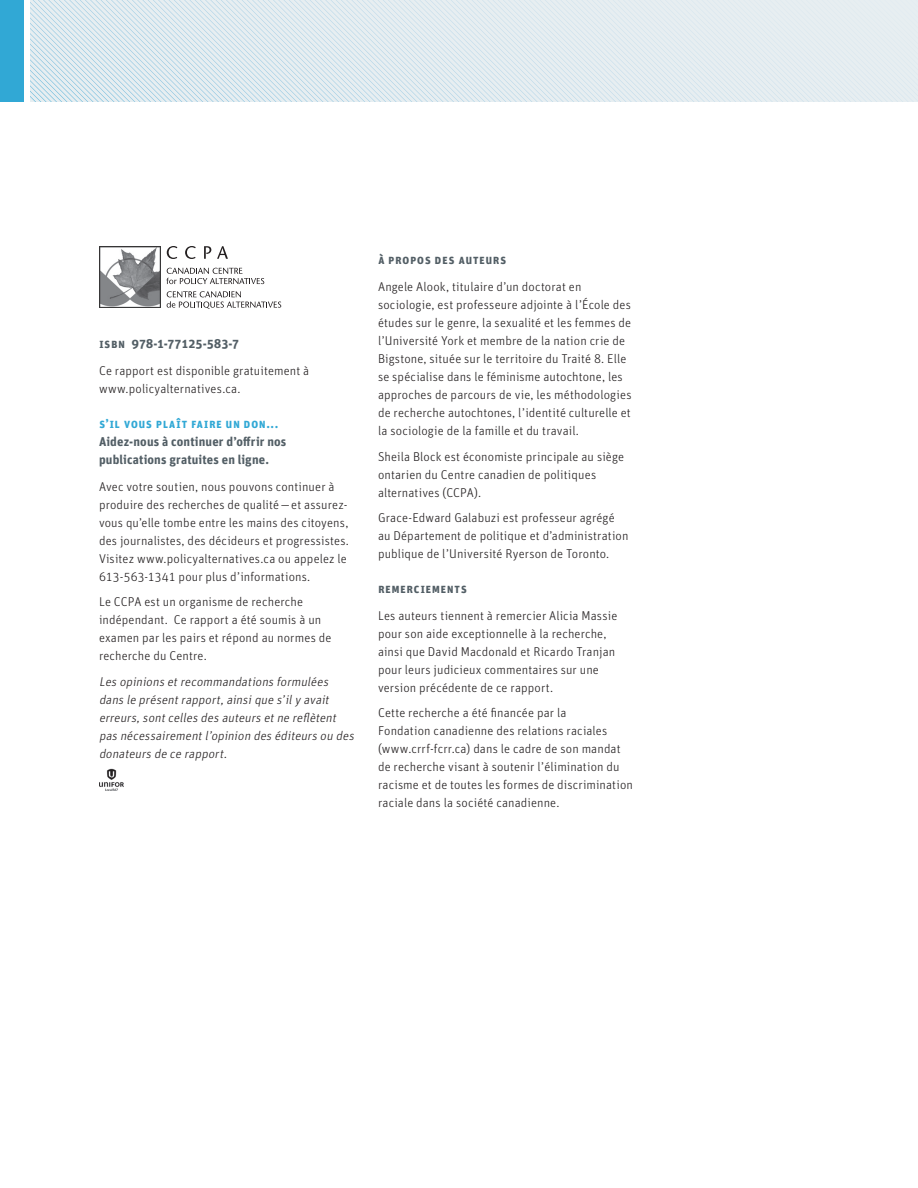
<style>
.page{position:relative;width:918px;height:1188px;background:#fff}
.page>*{position:absolute;margin:0;border:0;box-sizing:border-box;transform-origin:0 0}
.t1{font:300 12.75px/18px "Unit Pro";letter-spacing:.01em;color:#231f20}
.t2{font:italic 300 12.75px/18px "Unit Pro";color:#231f20}
.t3{font:700 12.75px/18px "Unit Pro";letter-spacing:.025em;color:#525e65}
.t4{font:700 12.75px "Unit Pro";letter-spacing:.03em;color:#31a8d5}
</style>
<div class="page">
<img style="left:99px;top:246px;width:62px;height:62px">
<svg style="left:167px;top:246px;width:10px;height:13px"></svg>
<svg style="left:185px;top:246px;width:11px;height:13px"></svg>
<svg style="left:204px;top:246px;width:7px;height:13px"></svg>
<svg style="left:217px;top:246px;width:11px;height:13px"></svg>
<svg style="left:166px;top:268px;width:98px;height:16px"></svg>
<svg style="left:167px;top:291px;width:114px;height:18px"></svg>
<div style="left:0;top:0;width:24px;height:102px;background:#31a8d5"></div>
<svg style="left:30px;top:0;width:888px;height:102px;background:#dfeaef"></svg>
<img style="left:99px;top:769px;width:25px;height:21px">
<p class="t3" style="left:99px;top:334px;width:142px">IS BN 978-1-77125-583-7</p>
<p class="t1" style="left:99px;top:361px;width:212px">Ce rapport est disponible gratuitement à www.policyalternatives.ca.</p>
<p class="t4" style="left:99px;top:414px;width:181px">S’il vous plaît faire un don...</p>
<p class="t3" style="left:99px;top:431px;width:189px">Aidez-nous à continuer d’offrir nos publications gratuites en ligne.</p>
<p class="t1" style="left:99px;top:477px;width:251px">Avec votre soutien, nous pouvons continuer à produire des recherches de qualité—et assurez&shy;vous qu’elle tombe entre les mains des citoyens, des journalistes, des décideurs et progressistes.<br>Visitez www.policyalternatives.ca ou appelez le 613-563-1341 pour plus d’informations.</p>
<p class="t1" style="left:99px;top:592px;width:234px">Le CCPA est un organisme de recherche indépendant. Ce rapport a été soumis à un examen par les pairs et répond au normes de recherche du Centre.</p>
<p class="t2" style="left:99px;top:672px;width:259px">Les opinions etrecommandations formulées dans le présentrapport,ainsique s’ily avait erreurs,sontcelles des auteurs etne reflètent pas nécessairementl’opinion des éditeurs ou des donateurs de ce rapport.</p>
<p class="t3" style="left:378px;top:250px;width:130px">À propos des auteurs</p>
<p class="t1" style="left:378px;top:277px;width:255px">Angele Alook, titulaire d’un doctorat en sociologie, est professeure adjointe à l’École des études sur le genre, la sexualité et les femmes de l’Université York et membre de la nation crie de Bigstone, située sur le territoire du Traité 8. Elle se spécialise dans le féminisme autochtone, les approches de parcours de vie, les méthodologies de recherche autochtones, l’identité culturelle et la sociologie de la famille et du travail.</p>
<p class="t1" style="left:378px;top:447px;width:248px">Sheila Block est économiste principale au siège ontarien du Centre canadien de politiques alternatives (CCPA).</p>
<p class="t1" style="left:378px;top:508px;width:252px">Grace-Edward Galabuzi est professeur agrégé au Département de politique et d’administration publique de l’Université Ryerson de Toronto.</p>
<p class="t3" style="left:378px;top:578px;width:91px">Remerciements</p>
<p class="t1" style="left:378px;top:606px;width:241px">Les auteurs tiennent à remercier Alicia Massie pour son aide exceptionnelle à la recherche, ainsi que David Macdonald et Ricardo Tranjan pour leurs judicieux commentaires sur une version précédente de ce rapport.</p>
<p class="t1" style="left:378px;top:703px;width:257px">Cette recherche a été financée par la<br>Fondation canadienne des relations raciales (www.crrf-fcrr.ca) dans le cadre de son mandat de recherche visant à soutenir l’élimination du racisme et de toutes les formes de discrimination raciale dans la société canadienne.</p>
</div>
